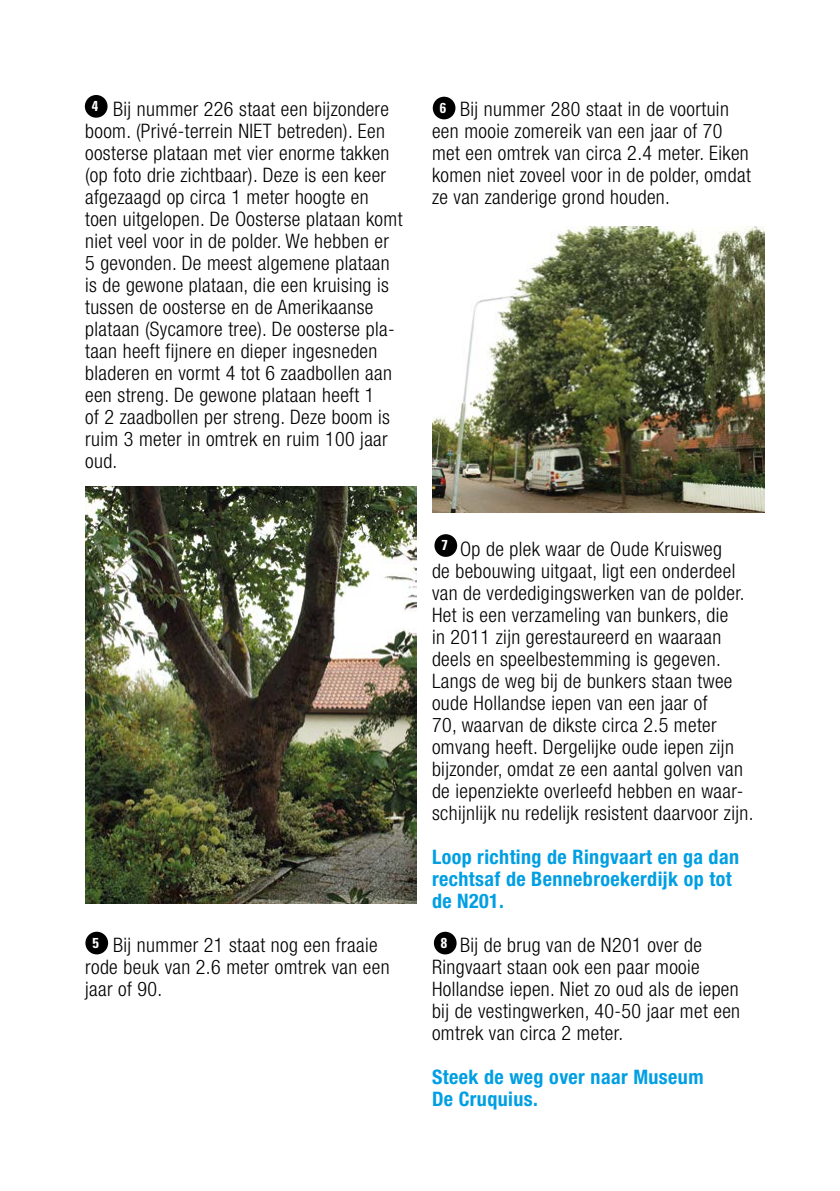
<style>
.page{position:relative;width:840px;height:1191px;background:#fff}
.page>*{position:absolute;margin:0;border:0;box-sizing:border-box;transform-origin:0 0}
.t1{font:300 condensed 20px/22px "Helvetica Neue LT";letter-spacing:.02em;color:#000}
.t2{font:700 condensed 20px/22px "Helvetica Neue LT";letter-spacing:.02em;color:#009fe3}
.t3{font:700 condensed 14.4px "Univers LT";color:#fff}
</style>
<div class="page">
<img style="left:85px;top:486px;width:331px;height:417px">
<img style="left:432px;top:226px;width:332px;height:286px">
<div style="left:85px;top:931px;width:23px;height:23px;background:#000;border-radius:50%"></div>
<div style="left:432px;top:97px;width:23px;height:22px;background:#000;border-radius:50%"></div>
<div style="left:434px;top:534px;width:23px;height:23px;background:#000;border-radius:50%"></div>
<div style="left:433px;top:931px;width:23px;height:23px;background:#000;border-radius:50%"></div>
<div style="left:85px;top:95px;width:22px;height:23px;background:#000;border-radius:50%"></div>
<p class="t3" style="left:92px;top:97px;width:8px">4</p>
<p class="t1" style="left:85px;top:98px;width:319px;text-indent:28px">Bij nummer 226 staat een bijzondere boom. (Privé-terrein NIET betreden). Een oosterse plataan met vier enorme takken (op foto drie zichtbaar). Deze is een keer afgezaagd op circa 1 meter hoogte en toen uitgelopen. De Oosterse plataan komt niet veel voor in de polder. We hebben er 5 gevonden. De meest algemene plataan is de gewone plataan, die een kruising is tussen de oosterse en de Amerikaanse plataan (Sycamore tree). De oosterse pla&shy;taan heeft fijnere en dieper ingesneden bladeren en vormt 4 tot 6 zaadbollen aan een streng. De gewone plataan heeft 1<br>of 2 zaadbollen per streng. Deze boom is ruim 3 meter in omtrek en ruim 100 jaar oud.</p>
<p class="t1" style="left:432px;top:98px;width:320px;text-indent:28px">Bij nummer 280 staat in de voortuin een mooie zomereik van een jaar of 70 met een omtrek van circa 2.4 meter. Eiken komen niet zoveel voor in de polder, omdat ze van zanderige grond houden.</p>
<p class="t3" style="left:439px;top:99px;width:8px">6</p>
<p class="t1" style="left:85px;top:934px;width:306px;text-indent:28px">Bij nummer 21 staat nog een fraaie rode beuk van 2.6 meter omtrek van een jaar of 90.</p>
<p class="t3" style="left:92px;top:934px;width:8px">5</p>
<p class="t3" style="left:441px;top:536px;width:8px">7</p>
<p class="t1" style="left:432px;top:538px;width:323px;text-indent:28px">Op de plek waar de Oude Kruisweg<br>de bebouwing uitgaat, ligt een onderdeel van de verdedigingswerken van de polder.<br>Het is een verzameling van bunkers, die<br>in 2011 zijn gerestaureerd en waaraan deels en speelbestemming is gegeven.<br>Langs de weg bij de bunkers staan twee oude Hollandse iepen van een jaar of<br>70, waarvan de dikste circa 2.5 meter omvang heeft. Dergelijke oude iepen zijn bijzonder, omdat ze een aantal golven van de iepenziekte overleefd hebben en waar&shy;schijnlijk nu redelijk resistent daarvoor zijn.</p>
<p class="t2" style="left:432px;top:846px;width:308px">Loop richting de Ringvaart en ga dan rechtsaf de Bennebroekerdijk op tot de N201.</p>
<p class="t1" style="left:432px;top:934px;width:309px;text-indent:28px">Bij de brug van de N201 over de Ringvaart staan ook een paar mooie Hollandse iepen. Niet zo oud als de iepen bij de vestingwerken, 40-50 jaar met een omtrek van circa 2 meter.</p>
<p class="t2" style="left:432px;top:1066px;width:273px">Steek de weg over naar Museum<br>De Cruquius.</p>
<p class="t3" style="left:440px;top:934px;width:8px">8</p>
</div>
